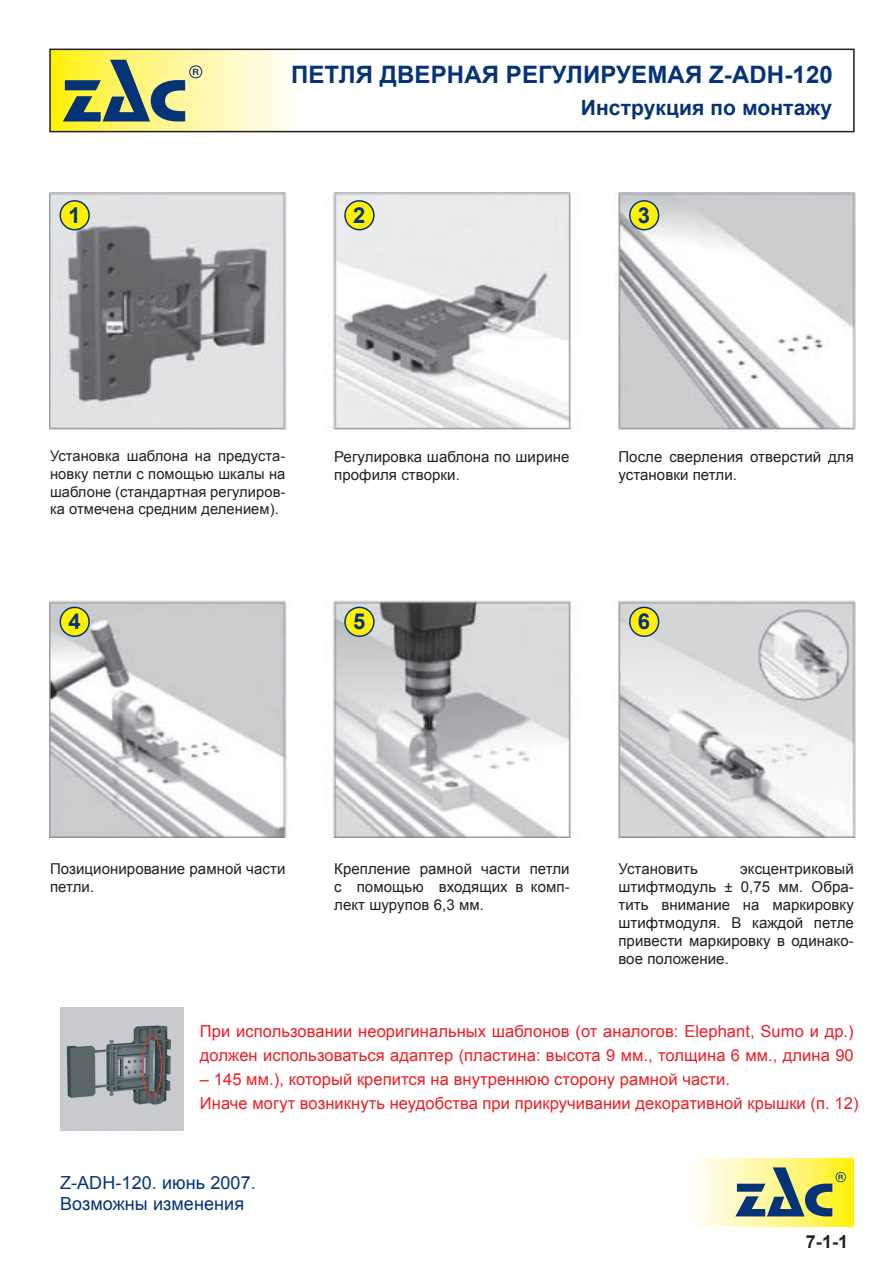
<style>
.page{position:relative;width:893px;height:1263px;background:#fff}
.page>*{position:absolute;margin:0;border:0;box-sizing:border-box;transform-origin:0 0}
.t1{font:700 24px "Arial";letter-spacing:.005em;color:#053378}
.t2{font:700 22.05px "Arial";color:#053378}
.t3{font:700 21px "Arial";letter-spacing:.005em;color:#053378}
.t4{font:18px/21.6px "Arial";letter-spacing:.005em;color:#053378}
.t5{font:700 18px "Arial";color:#231f20}
.t6{font:16.5px/24px "Arial";letter-spacing:.005em;color:#ee1d23}
.t7{font:15px/18px "Arial";letter-spacing:.005em;color:#231f20}
.t8{font:14.7px/17.7px "Arial";letter-spacing:.005em;color:#231f20;text-align:justify}
</style>
<div class="page">
<svg style="left:697px;top:1158px;width:157px;height:69px;background:#fdf69e"></svg>
<img style="left:50px;top:192px;width:805px;height:645px">
<svg style="left:52px;top:52px;width:238px;height:77px;background:#fdf7a9"></svg>
<div style="left:49px;top:49px;width:806px;height:83px;border:2px solid #231f20"></div>
<svg style="left:735px;top:1167px;width:111px;height:49px;background:#a4ae75"></svg>
<svg style="left:63px;top:60px;width:139px;height:61px;background:#a2ad72"></svg>
<div style="left:60px;top:201px;width:29px;height:29px;background:#fff101;border-radius:50%"></div>
<div style="left:59px;top:200px;width:31px;height:30px;border:2px solid #053378;border-radius:50%"></div>
<div style="left:345px;top:201px;width:29px;height:29px;background:#fff101;border-radius:50%"></div>
<div style="left:344px;top:200px;width:31px;height:30px;border:2px solid #053378;border-radius:50%"></div>
<div style="left:630px;top:201px;width:29px;height:29px;background:#fff101;border-radius:50%"></div>
<div style="left:629px;top:200px;width:30px;height:30px;border:2px solid #053378;border-radius:50%"></div>
<div style="left:60px;top:607px;width:29px;height:29px;background:#fff101;border-radius:50%"></div>
<div style="left:59px;top:607px;width:31px;height:30px;border:2px solid #053378;border-radius:50%"></div>
<div style="left:345px;top:607px;width:29px;height:29px;background:#fff101;border-radius:50%"></div>
<div style="left:344px;top:607px;width:31px;height:30px;border:2px solid #053378;border-radius:50%"></div>
<div style="left:630px;top:607px;width:29px;height:29px;background:#fff101;border-radius:50%"></div>
<div style="left:629px;top:607px;width:30px;height:30px;border:2px solid #053378;border-radius:50%"></div>
<img style="left:61px;top:1008px;width:122px;height:123px">
<p class="t1" style="left:291px;top:59px;width:543px">ПЕТЛЯ ДВЕРНАЯ РЕГУЛИРУЕМАЯ Z-ADH-120</p>
<p class="t3" style="left:581px;top:94px;width:253px">Инструкция по монтажу</p>
<p class="t2" style="left:68px;top:201px;width:14px">1</p>
<p class="t2" style="left:353px;top:201px;width:14px">2</p>
<p class="t2" style="left:638px;top:201px;width:14px">3</p>
<p class="t8" style="left:50px;top:447px;width:237px">Установка шаблона на предуста&shy;новку петли с помощью шкалы на шаблоне (стандартная регулиров&shy;ка отмечена средним делением).</p>
<p class="t7" style="left:334px;top:447px;width:237px">Регулировка шаблона по ширине профиля створки.</p>
<p class="t7" style="left:618px;top:447px;width:237px">После сверления отверстий для установки петли.</p>
<p class="t2" style="left:68px;top:607px;width:14px">4</p>
<p class="t2" style="left:353px;top:607px;width:14px">5</p>
<p class="t2" style="left:638px;top:607px;width:14px">6</p>
<p class="t7" style="left:50px;top:860px;width:237px">Позиционирование рамной части петли.</p>
<p class="t7" style="left:334px;top:860px;width:237px;text-align:justify">Крепление рамной части петли с помощью входящих в комп&shy;лект шурупов 6,3 мм.</p>
<p class="t7" style="left:618px;top:860px;width:81px">Установить</p>
<p class="t7" style="left:618px;top:860px;width:237px;text-align:justify;text-indent:122px">эксцентриковый штифтмодуль ± 0,75 мм. Обра&shy;тить внимание на маркировку штифтмодуля. В каждой петле привести маркировку в одинако&shy;вое положение.</p>
<p class="t6" style="left:200px;top:1020px;width:655px">При использовании неоригинальных шаблонов (от аналогов: Elephant, Sumo и др.) должен использоваться адаптер (пластина: высота 9 мм., толщина 6 мм., длина 90</p>
<p class="t6" style="left:200px;top:1068px;width:660px">– 145 мм.), который крепится на внутреннюю сторону рамной части.<br>Иначе могут возникнуть неудобства при прикручивании декоративной крышки (п. 12)</p>
<p class="t4" style="left:60px;top:1172px;width:197px">Z-ADH-120. июнь 2007.<br>Возможны изменения</p>
<p class="t5" style="left:806px;top:1230px;width:44px">7-1-1</p>
</div>
